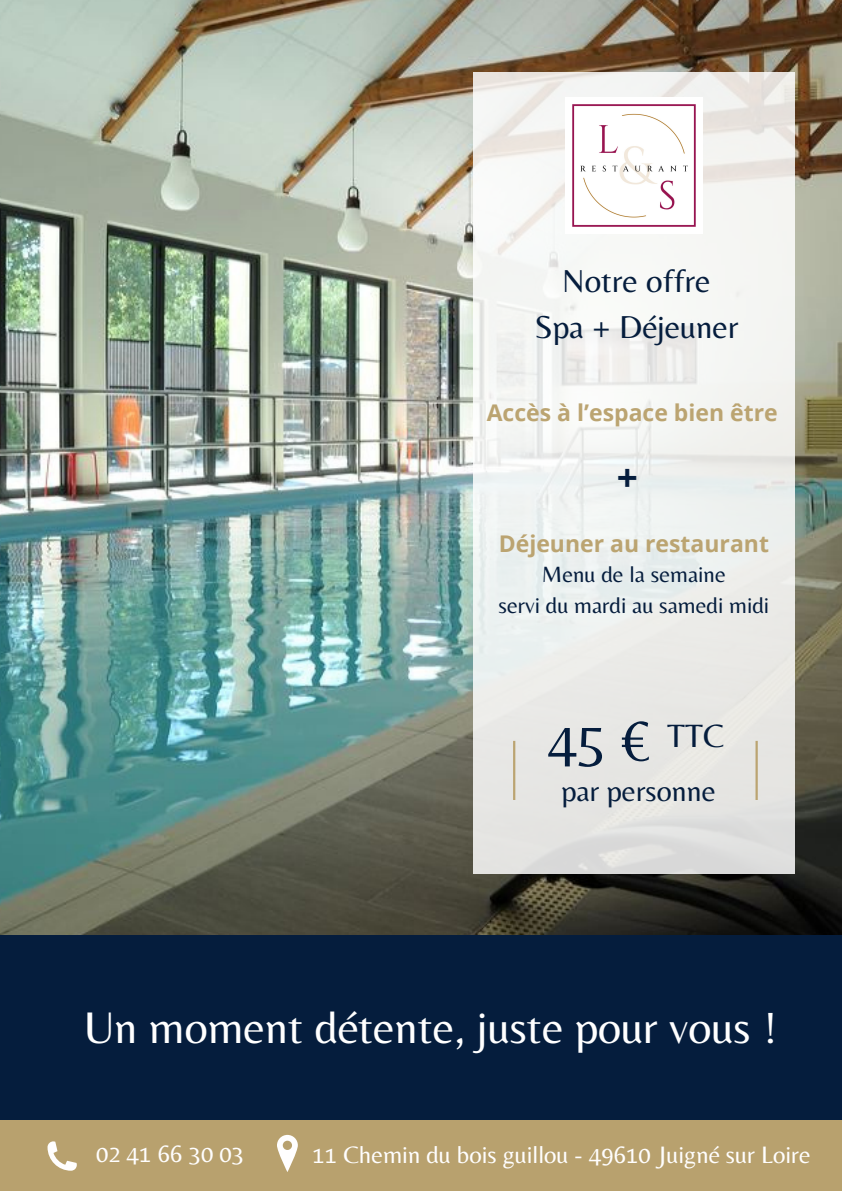
<style>
.page{position:relative;width:842px;height:1191px;background:#fff}
.page>*{position:absolute;margin:0;border:0;box-sizing:border-box;transform-origin:0 0}
.t1{font:58px "Belleza";color:#051d3d}
.t2{font:46px "Belleza";color:#fff}
.t3{font:700 37px "Open Sans";color:#051d3d}
.t4{font:33.5px "Belleza";color:#051d3d}
.t5{font:33px/45.8px "Belleza";color:#051d3d;text-align:center}
.t6{font:30px "Belleza";color:#051d3d}
.t7{font:24.7px "Belleza";color:#fffefe}
.t8{font:700 23px "Open Sans";color:#bba471}
.t9{font:23px "Belleza";color:#051d3d}
</style>
<div class="page">
<img style="left:0;top:0;width:842px;height:935px">
<div style="left:0;top:935px;width:842px;height:200px;background:#051d3d"></div>
<div style="left:0;top:1120px;width:842px;height:70px;background:#b8a16e"></div>
<svg style="left:473px;top:73px;width:322px;height:800px;fill:#edefee"></svg>
<img style="left:566px;top:97px;width:136px;height:137px">
<hr style="left:513px;top:740px;width:2px;height:59px;background:#bba471">
<hr style="left:755px;top:740px;width:3px;height:59px;background:#bba471">
<svg style="left:48px;top:1141px;width:29px;height:29px"></svg>
<svg style="left:277px;top:1134px;width:21px;height:37px"></svg>
<h4 class="t5" style="left:534px;top:257px;width:206px">Notre offre<br>Spa + Déjeuner</h4>
<p class="t8" style="left:487px;top:396px;width:292px">Accès à l’espace bien être</p>
<p class="t3" style="left:617px;top:451px;width:23px">+</p>
<p class="t8" style="left:499px;top:527px;width:272px">Déjeuner au restaurant</p>
<p class="t9" style="left:542px;top:560px;width:185px">Menu de la semaine</p>
<h1 class="t9" style="left:498px;top:592px;width:272px">servi du mardi au samedi midi</h1>
<h3 class="t1" style="left:548px;top:706px;width:103px">45 €</h3>
<h5 class="t4" style="left:667px;top:715px;width:59px">TTC</h5>
<h6 class="t6" style="left:562px;top:773px;width:156px">par personne</h6>
<h2 class="t2" style="left:84px;top:1000px;width:695px">Un moment détente, juste pour vous !</h2>
<p class="t7" style="left:96px;top:1138px;width:150px">02 41 66 30 03</p>
<p class="t7" style="left:312px;top:1139px;width:500px">11 Chemin du bois guillou - 49610 Juigné sur Loire</p>
</div>
